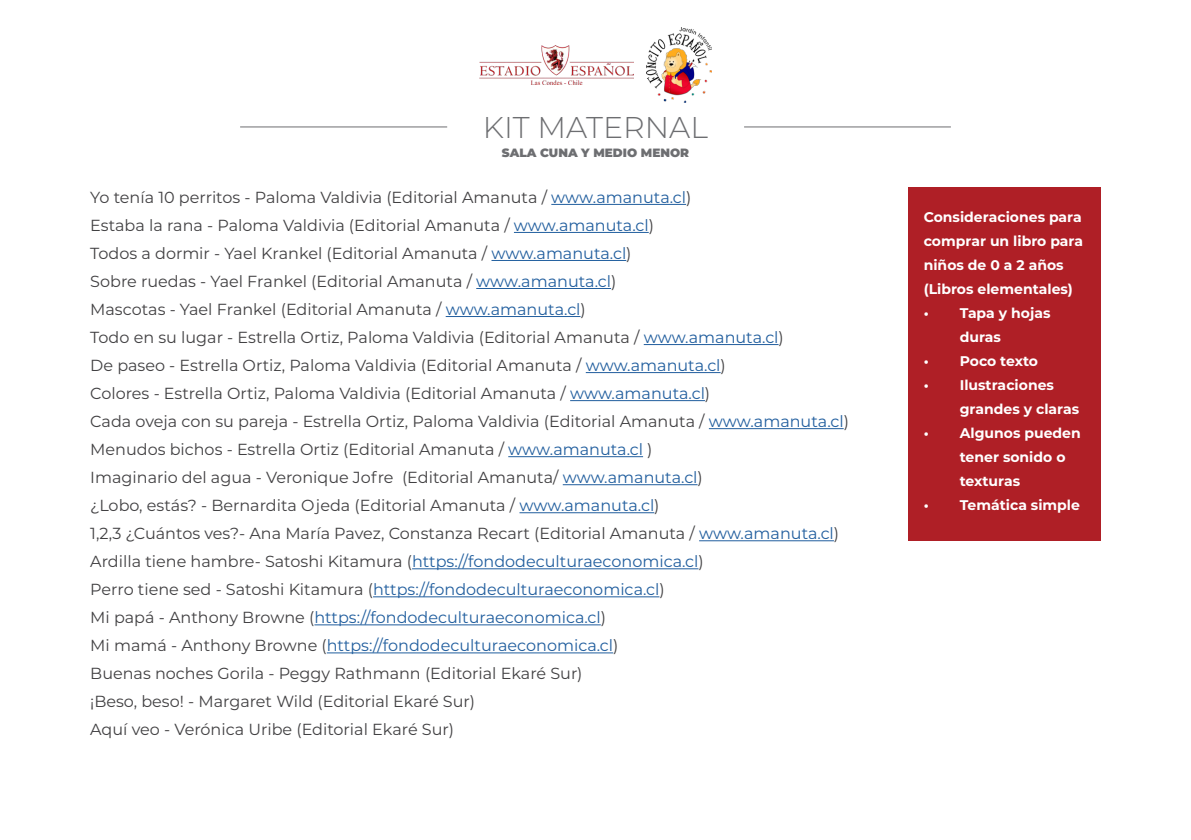
<style>
.page{position:relative;width:1191px;height:840px;background:#fff}
.page>*{position:absolute;margin:0;border:0;box-sizing:border-box;transform-origin:0 0}
.t1{font:300 30px "Montserrat";color:#6d6e71}
.t2{font:16px/28px "Montserrat";color:#414042}
.t3{font:700 14px/24px "Montserrat";color:#fff}
.t4{font:900 12px "Montserrat";color:#6d6e71}
.s1{color:#215e9e}
</style>
<div class="page">
<div style="left:908px;top:187px;width:192px;height:353px;background:#af1f26"></div>
<hr style="left:240px;top:126px;width:207px;height:1px;background:#6d6e71">
<hr style="left:744px;top:126px;width:207px;height:1px;background:#6d6e71">
<hr style="left:551px;top:204px;width:135px;height:1px;background:#215e9e">
<hr style="left:514px;top:232px;width:135px;height:1px;background:#215e9e">
<hr style="left:491px;top:260px;width:135px;height:1px;background:#215e9e">
<hr style="left:476px;top:288px;width:135px;height:1px;background:#215e9e">
<hr style="left:446px;top:316px;width:134px;height:1px;background:#215e9e">
<hr style="left:644px;top:344px;width:134px;height:1px;background:#215e9e">
<hr style="left:586px;top:372px;width:134px;height:1px;background:#215e9e">
<hr style="left:570px;top:400px;width:135px;height:1px;background:#215e9e">
<hr style="left:709px;top:428px;width:134px;height:1px;background:#215e9e">
<hr style="left:508px;top:456px;width:135px;height:1px;background:#215e9e">
<hr style="left:563px;top:484px;width:134px;height:1px;background:#215e9e">
<hr style="left:519px;top:512px;width:135px;height:1px;background:#215e9e">
<hr style="left:699px;top:540px;width:135px;height:1px;background:#215e9e">
<hr style="left:412px;top:568px;width:286px;height:1px;background:#215e9e">
<hr style="left:373px;top:596px;width:286px;height:1px;background:#215e9e">
<hr style="left:314px;top:624px;width:287px;height:1px;background:#215e9e">
<hr style="left:327px;top:652px;width:286px;height:1px;background:#215e9e">
<img style="left:646px;top:28px;width:65px;height:74px">
<img style="left:480px;top:45px;width:153px;height:40px">
<h1 class="t1" style="left:483px;top:107px;width:226px">KIT MATERNAL</h1>
<p class="t4" style="left:502px;top:143px;width:189px">SALA CUNA Y MEDIO MENOR</p>
<p class="t2" style="left:90px;top:182px;width:760px">Yo tenía 10 perritos - Paloma Valdivia (Editorial Amanuta / <span class="s1">www.amanuta.cl</span>)<br>Estaba la rana - Paloma Valdivia (Editorial Amanuta / <span class="s1">www.amanuta.cl</span>)<br>Todos a dormir - Yael Krankel (Editorial Amanuta / <span class="s1">www.amanuta.cl</span>)<br>Sobre ruedas - Yael Frankel (Editorial Amanuta / <span class="s1">www.amanuta.cl</span>)<br>Mascotas - Yael Frankel (Editorial Amanuta / <span class="s1">www.amanuta.cl</span>)<br>Todo en su lugar - Estrella Ortiz, Paloma Valdivia (Editorial Amanuta / <span class="s1">www.amanuta.cl</span>)<br>De paseo - Estrella Ortiz, Paloma Valdivia (Editorial Amanuta / <span class="s1">www.amanuta.cl</span>)<br>Colores - Estrella Ortiz, Paloma Valdivia (Editorial Amanuta / <span class="s1">www.amanuta.cl</span>)<br>Cada oveja con su pareja - Estrella Ortiz, Paloma Valdivia (Editorial Amanuta / <span class="s1">www.amanuta.cl</span>)<br>Menudos bichos - Estrella Ortiz (Editorial Amanuta / <span class="s1">www.amanuta.cl</span> )<br>Imaginario del agua - Veronique Jofre (Editorial Amanuta/ <span class="s1">www.amanuta.cl</span>)<br>¿Lobo, estás? - Bernardita Ojeda (Editorial Amanuta / <span class="s1">www.amanuta.cl</span>)<br>1,2,3 ¿Cuántos ves?- Ana María Pavez, Constanza Recart (Editorial Amanuta / <span class="s1">www.amanuta.cl</span>)<br>Ardilla tiene hambre- Satoshi Kitamura (<span class="s1">https://fondodeculturaeconomica.cl</span>)<br>Perro tiene sed - Satoshi Kitamura (<span class="s1">https://fondodeculturaeconomica.cl</span>)<br>Mi papá - Anthony Browne (<span class="s1">https://fondodeculturaeconomica.cl</span>)<br>Mi mamá - Anthony Browne (<span class="s1">https://fondodeculturaeconomica.cl</span>)<br>Buenas noches Gorila - Peggy Rathmann (Editorial Ekaré Sur)<br>¡Beso, beso! - Margaret Wild (Editorial Ekaré Sur)<br>Aquí veo - Verónica Uribe (Editorial Ekaré Sur)</p>
<p class="t3" style="left:923px;top:204px;width:161px">Consideraciones para comprar un libro para niños de 0 a 2 años (Libros elementales)</p>
<p class="t3" style="left:959px;top:300px;width:92px;text-indent:-36px">• Tapa y hojas duras</p>
<p class="t3" style="left:923px;top:348px;width:116px">• Poco texto</p>
<p class="t3" style="left:959px;top:372px;width:121px;text-indent:-36px">• Ilustraciones grandes y claras</p>
<p class="t3" style="left:959px;top:420px;width:122px;text-indent:-36px">• Algunos pueden tener sonido o texturas</p>
<p class="t3" style="left:923px;top:492px;width:158px">• Temática simple</p>
</div>
